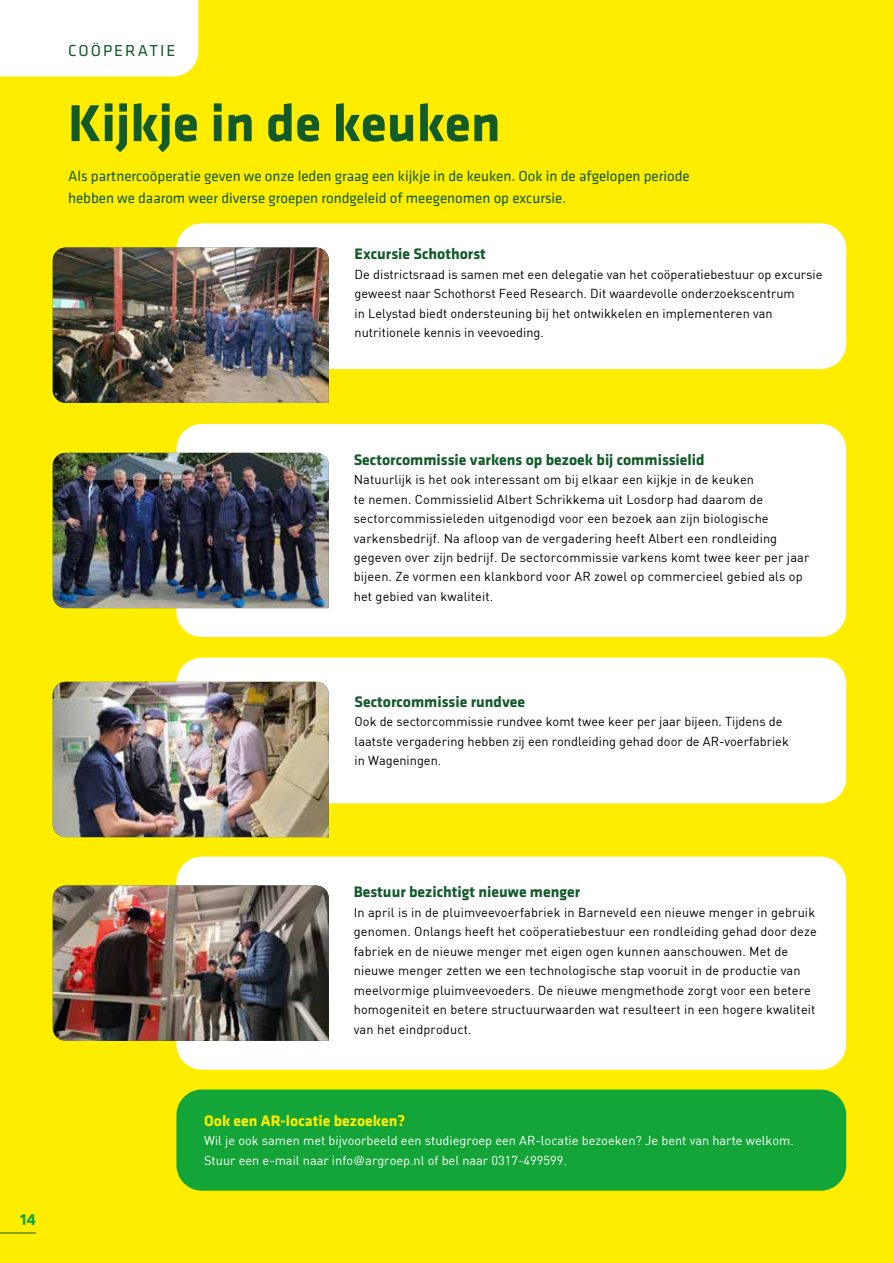
<style>
.page{position:relative;width:893px;height:1263px;background:#ffed00}
.page>*{position:absolute;margin:0;border:0;box-sizing:border-box;transform-origin:0 0}
.t1{font:700 53.85px "Klavika Basic";color:#125a28}
.t2{font:16.5px "Klavika Basic";letter-spacing:.125em;color:#125a28}
.t3{font:700 16.5px "Klavika Basic";color:#13a538}
.t4{font:700 15.75px "Klavika Basic";color:#125a28}
.t5{font:700 15.75px "Klavika Basic";color:#ffed00}
.t6{font:15px/22.5px "Klavika Basic";color:#125a28}
.t7{font:12.75px/19.5px "DIN";letter-spacing:.01em;color:#000}
.t8{font:12.75px/19.5px "DIN";color:#fff}
.s1{font-family:"Helvetica";font-size:12px}
</style>
<div class="page">
<div style="left:176px;top:223px;width:670px;height:146px;background:#fff;border-radius:26px"></div>
<img style="left:53px;top:248px;width:276px;height:155px">
<div style="left:176px;top:658px;width:670px;height:145px;background:#fff;border-radius:26px"></div>
<img style="left:53px;top:682px;width:276px;height:155px">
<div style="left:176px;top:1089px;width:670px;height:102px;background:#13a538;border-radius:26px"></div>
<div style="left:176px;top:424px;width:670px;height:213px;background:#fff;border-radius:26px"></div>
<img style="left:53px;top:453px;width:276px;height:155px">
<div style="left:176px;top:857px;width:670px;height:213px;background:#fff;border-radius:26px"></div>
<img style="left:53px;top:885px;width:276px;height:156px">
<div style="left:0;top:0;width:198px;height:77px;background:#fff"></div>
<hr style="left:0;top:1232px;width:36px;height:1px;background:#125a28">
<p class="t2" style="left:68px;top:40px;width:109px">COÖPERATIE</p>
<h1 class="t1" style="left:68px;top:84px;width:434px">Kijkje in de keuken</h1>
<p class="t6" style="left:68px;top:164px;width:623px">Als partnercoöperatie geven we onze leden graag een kijkje in de keuken. Ook in de afgelopen periode hebben we daarom weer diverse groepen rondgeleid of meegenomen op excursie.</p>
<p class="t4" style="left:355px;top:243px;width:133px">Excursie Schothorst</p>
<p class="t7" style="left:355px;top:264px;width:469px">De districtsraad is samen met een delegatie van het coöperatiebestuur op excursie geweest naar Schothorst Feed Research. Dit waardevolle onderzoekscentrum<br>in Lelystad biedt ondersteuning bij het ontwikkelen en implementeren van nutritionele kennis in veevoeding.</p>
<p class="t4" style="left:354px;top:448px;width:352px">Sectorcommissie varkens op bezoek bij commissielid</p>
<p class="t7" style="left:354px;top:469px;width:457px">Natuurlijk is het ook interessant om bij elkaar een kijkje in de keuken<br>te nemen. Commissielid Albert Schrikkema uit Losdorp had daarom de sectorcommissieleden uitgenodigd voor een bezoek aan zijn biologische varkensbedrijf. Na afloop van de vergadering heeft Albert een rondleiding gegeven over zijn bedrijf. De sectorcommissie varkens komt twee keer per jaar bijeen. Ze vormen een klankbord voor AR zowel op commercieel gebied als op het gebied van kwaliteit.</p>
<p class="t4" style="left:355px;top:690px;width:172px">Sectorcommissie rundvee</p>
<p class="t7" style="left:355px;top:711px;width:436px">Ook de sectorcommissie rundvee komt twee keer per jaar bijeen. Tijdens de laatste vergadering hebben zij een rondleiding gehad door de AR-voerfabriek in Wageningen.</p>
<p class="t3" style="left:20px;top:1207px;width:17px">14</p>
<p class="t4" style="left:354px;top:880px;width:228px">Bestuur bezichtigt nieuwe menger</p>
<p class="t7" style="left:354px;top:902px;width:465px">In april is in de pluimveevoerfabriek in Barneveld een nieuwe menger in gebruik genomen. Onlangs heeft het coöperatiebestuur een rondleiding gehad door deze fabriek en de nieuwe menger met eigen ogen kunnen aanschouwen. Met de nieuwe menger zetten we een technologische stap vooruit in de productie van meelvormige pluimveevoeders. De nieuwe mengmethode zorgt voor een betere homogeniteit en betere structuurwaarden wat resulteert in een hogere kwaliteit van het eindproduct.</p>
<p class="t5" style="left:204px;top:1109px;width:202px">Ook een AR-locatie bezoeken?</p>
<p class="t8" style="left:204px;top:1130px;width:591px">Wil je ook samen met bijvoorbeeld een studiegroep een AR-locatie bezoeken? Je bent van harte welkom.<br>Stuur een e-mail naar info<span class="s1">@</span>argroep.nl of bel naar 0317-499599.</p>
</div>
